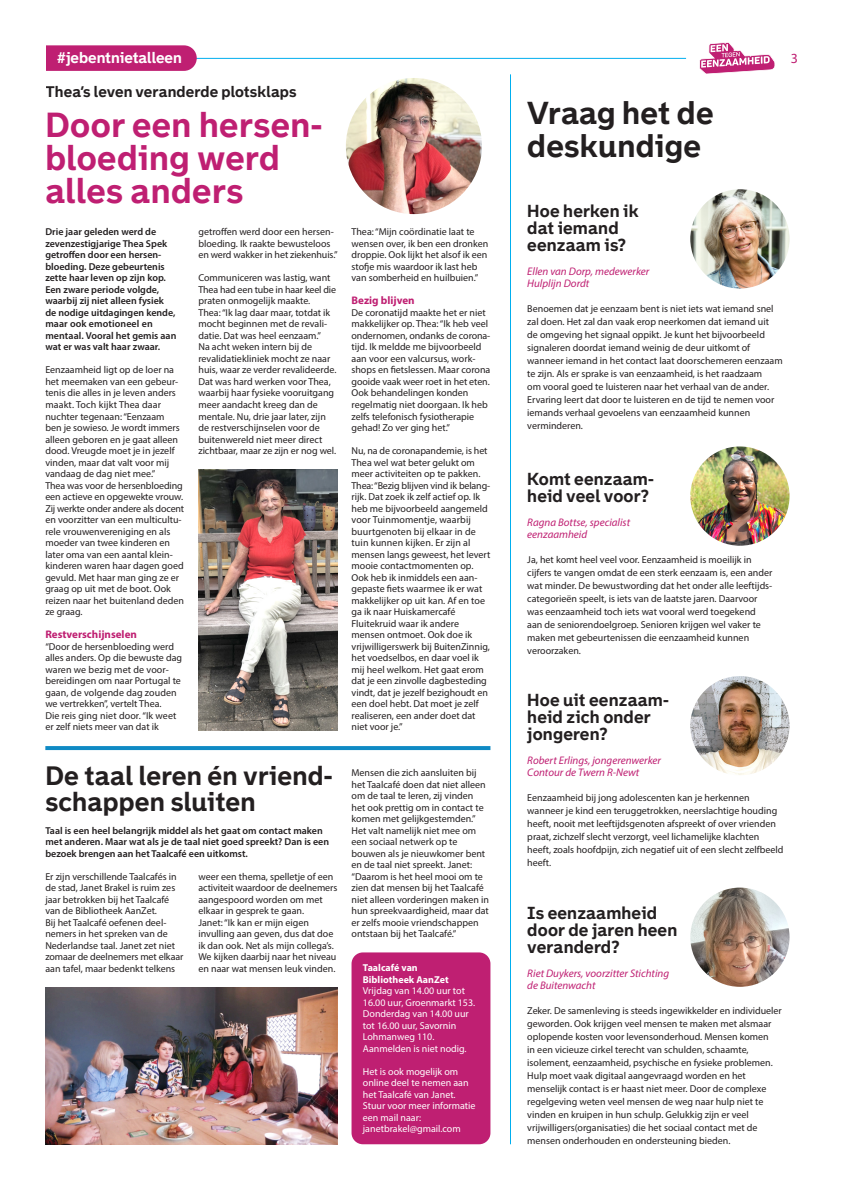
<style>
.page{position:relative;width:842px;height:1191px;background:#fff}
.page>*{position:absolute;margin:0;border:0;box-sizing:border-box;transform-origin:0 0}
.t1{font:700 34px/33px "Bolder";letter-spacing:.015em;color:#bf1f72}
.t2{font:700 31px "Bolder";letter-spacing:.01em;color:#231f20}
.t3{font:700 26px/26px "Bolder";letter-spacing:.01em;color:#231f20}
.t4{font:700 17px/17px "Bolder";letter-spacing:.01em;color:#231f20}
.t5{font:700 15px "Bolder";letter-spacing:.01em;color:#231f20}
.t6{font:700 15px "Bolder";color:#fff}
.t7{font:14px "Myriad Pro";color:#bf1f72}
.body{font:italic 11px/12px "Myriad Pro";color:#bf1f72}
.tussenkopje{font:700 11px "Myriad Pro";color:#bf1f72}
.body-2{font:10px/11.5px "Myriad Pro";color:#231f20}
.body-3{font:600 10px/11.5px "Myriad Pro";color:#231f20}
.t8{font:10px/11.5px "Myriad Pro";color:#fff}
.t9{font:700 10px "Myriad Pro";color:#fff}
</style>
<div class="page">
<img style="left:346px;top:78px;width:136px;height:136px;border-radius:68px">
<img style="left:45px;top:987px;width:292px;height:157px">
<img style="left:198px;top:470px;width:139px;height:260px">
<img style="left:690px;top:189px;width:99px;height:99px;border-radius:50px">
<img style="left:690px;top:446px;width:99px;height:100px;border-radius:50px">
<img style="left:690px;top:887px;width:99px;height:99px;border-radius:50px">
<img style="left:690px;top:676px;width:99px;height:99px;border-radius:50px">
<svg style="left:45px;top:746px;width:445px;height:4px;background:#138cc5"></svg>
<hr style="left:45px;top:58px;width:641px;height:1px;background:#00aeef">
<svg style="left:45px;top:45px;width:152px;height:26px;background:#c12878"></svg>
<svg style="left:699px;top:42px;width:76px;height:32px"></svg>
<div style="left:351px;top:952px;width:139px;height:192px;background:#bf1f72;border-radius:11px"></div>
<hr style="left:510px;top:74px;width:1px;height:1070px;background:#00aeef">
<p class="t6" style="left:57px;top:49px;width:127px">#jebentnietalleen</p>
<p class="t7" style="left:791px;top:50px;width:9px">3</p>
<p class="t5" style="left:45px;top:82px;width:253px">Thea’s leven veranderde plotsklaps</p>
<p class="t1" style="left:45px;top:108px;width:278px">Door een hersen&shy;bloeding werd alles anders</p>
<p class="body-3" style="left:45px;top:226px;width:133px">Drie jaar geleden werd de zevenzestigjarige Thea Spek getroffen door een hersen&shy;bloeding. Deze gebeurtenis zette haar leven op zijn kop.<br>Een zware periode volgde, waarbij zij niet alleen fysiek de nodige uitdagingen kende, maar ook emotioneel en mentaal. Vooral het gemis aan wat er was valt haar zwaar.</p>
<p class="body-2" style="left:45px;top:364px;width:136px">Eenzaamheid ligt op de loer na het meemaken van een gebeur&shy;tenis die alles in je leven anders maakt. Toch kijkt Thea daar nuchter tegenaan: “Eenzaam ben je sowieso. Je wordt immers alleen geboren en je gaat alleen dood. Vreugde moet je in jezelf vinden, maar dat valt voor mij vandaag de dag niet mee.”</p>
<p class="body-2" style="left:45px;top:479px;width:140px">Thea was voor de hersenbloeding een actieve en opgewekte vrouw.<br>Zij werkte onder andere als docent en voorzitter van een multicultu&shy;rele vrouwenvereniging en als moeder van twee kinderen en later oma van een aantal klein&shy;kinderen waren haar dagen goed gevuld. Met haar man ging ze er graag op uit met de boot. Ook reizen naar het buitenland deden ze graag.</p>
<p class="tussenkopje" style="left:45px;top:627px;width:93px">Restverschijnselen</p>
<p class="body-2" style="left:45px;top:640px;width:138px">“Door de hersenbloeding werd alles anders. Op die bewuste dag waren we bezig met de voor&shy;bereidingen om naar Portugal te gaan, de volgende dag zouden we vertrekken”, vertelt Thea.<br>Die reis ging niet door. “Ik weet er zelf niets meer van dat ik</p>
<p class="body-2" style="left:198px;top:226px;width:141px">getroffen werd door een hersen&shy;bloeding. Ik raakte bewusteloos en werd wakker in het ziekenhuis.”</p>
<p class="body-2" style="left:198px;top:272px;width:139px">Communiceren was lastig, want<br>Thea had een tube in haar keel die praten onmogelijk maakte.<br>Thea: “Ik lag daar maar, totdat ik mocht beginnen met de revali&shy;datie. Dat was heel eenzaam.”<br>Na acht weken intern bij de revalidatiekliniek mocht ze naar huis, waar ze verder revalideerde.<br>Dat was hard werken voor Thea, waarbij haar fysieke vooruitgang meer aandacht kreeg dan de mentale. Nu, drie jaar later, zijn de restverschijnselen voor de buitenwereld niet meer direct zichtbaar, maar ze zijn er nog wel.</p>
<p class="t3" style="left:45px;top:762px;width:289px">De taal leren én vriend&shy;schappen sluiten</p>
<p class="body-3" style="left:45px;top:824px;width:285px">Taal is een heel belangrijk middel als het gaat om contact maken met anderen. Maar wat als je de taal niet goed spreekt? Dan is een bezoek brengen aan het Taalcafé een uitkomst.</p>
<p class="body-2" style="left:45px;top:870px;width:133px">Er zijn verschillende Taalcafés in de stad, Janet Brakel is ruim zes jaar betrokken bij het Taalcafé van de Bibliotheek AanZet.</p>
<p class="body-2" style="left:45px;top:916px;width:140px">Bij het Taalcafé oefenen deel&shy;nemers in het spreken van de<br>Nederlandse taal. Janet zet niet zomaar de deelnemers met elkaar aan tafel, maar bedenkt telkens</p>
<p class="body-2" style="left:198px;top:870px;width:140px">weer een thema, spelletje of een activiteit waardoor de deelnemers aangespoord worden om met elkaar in gesprek te gaan.</p>
<p class="body-2" style="left:198px;top:916px;width:139px">Janet: “Ik kan er mijn eigen invulling aan geven, dus dat doe ik dan ook. Net als mijn collega’s.<br>We kijken daarbij naar het niveau en naar wat mensen leuk vinden.</p>
<p class="body-2" style="left:351px;top:226px;width:138px">Thea: “Mijn coördinatie laat te wensen over, ik ben een dronken droppie. Ook lijkt het alsof ik een stofje mis waardoor ik last heb van somberheid en huilbuien.”</p>
<p class="tussenkopje" style="left:351px;top:293px;width:65px">Bezig blijven</p>
<p class="body-2" style="left:351px;top:307px;width:140px">De coronatijd maakte het er niet makkelijker op. Thea: “Ik heb veel ondernomen, ondanks de corona&shy;tijd. Ik meldde me bijvoorbeeld aan voor een valcursus, work&shy;shops en fietslessen. Maar corona gooide vaak weer roet in het eten.<br>Ook behandelingen konden regelmatig niet doorgaan. Ik heb zelfs telefonisch fysiotherapie gehad! Zo ver ging het.”</p>
<p class="body-2" style="left:351px;top:445px;width:140px">Nu, na de coronapandemie, is het<br>Thea wel wat beter gelukt om meer activiteiten op te pakken.<br>Thea: “Bezig blijven vind ik belang&shy;rijk. Dat zoek ik zelf actief op. Ik heb me bijvoorbeeld aangemeld voor Tuinmomentje, waarbij buurtgenoten bij elkaar in de tuin kunnen kijken. Er zijn al mensen langs geweest, het levert mooie contactmomenten op.<br>Ook heb ik inmiddels een aan&shy;gepaste fiets waarmee ik er wat makkelijker op uit kan. Af en toe ga ik naar Huiskamercafé<br>Fluitekruid waar ik andere mensen ontmoet. Ook doe ik vrijwilligerswerk bij BuitenZinnig, het voedselbos, en daar voel ik mij heel welkom. Het gaat erom dat je een zinvolle dagbesteding vindt, dat je jezelf bezighoudt en een doel hebt. Dat moet je zelf realiseren, een ander doet dat niet voor je.”</p>
<p class="body-2" style="left:351px;top:767px;width:139px">Mensen die zich aansluiten bij het Taalcafé doen dat niet alleen om de taal te leren, zij vinden het ook prettig om in contact te komen met gelijkgestemden.”<br>Het valt namelijk niet mee om een sociaal netwerk op te bouwen als je nieuwkomer bent en de taal niet spreekt. Janet: “Daarom is het heel mooi om te zien dat mensen bij het Taalcafé niet alleen vorderingen maken in hun spreekvaardigheid, maar dat er zelfs mooie vriendschappen ontstaan bij het Taalcafé.”</p>
<p class="t9" style="left:363px;top:961px;width:56px">Taalcafé van</p>
<p class="t9" style="left:363px;top:973px;width:87px">Bibliotheek AanZet</p>
<p class="t8" style="left:363px;top:985px;width:114px">Vrijdag van 14.00 uur tot<br>16.00 uur, Groenmarkt 153.</p>
<p class="t8" style="left:363px;top:1008px;width:107px">Donderdag van 14.00 uur tot 16.00 uur, Savornin<br>Lohmanweg 110.<br>Aanmelden is niet nodig.</p>
<p class="t8" style="left:363px;top:1065px;width:114px">Het is ook mogelijk om online deel te nemen aan het Taalcafé van Janet.<br>Stuur voor meer informatie een mail naar: janetbrakel@gmail.com</p>
<p class="t2" style="left:527px;top:94px;width:188px">Vraag het de</p>
<p class="t2" style="left:527px;top:126px;width:175px">deskundige</p>
<p class="t4" style="left:527px;top:202px;width:113px">Hoe herken ik dat iemand</p>
<p class="t4" style="left:527px;top:236px;width:100px">eenzaam is?</p>
<p class="body" style="left:527px;top:265px;width:124px">Ellen van Dorp, medewerker<br>Hulplijn Dordt</p>
<p class="body-2" style="left:527px;top:302px;width:257px;line-height:13px">Benoemen dat je eenzaam bent is niet iets wat iemand snel zal doen. Het zal dan vaak erop neerkomen dat iemand uit<br>de omgeving het signaal oppikt. Je kunt het bijvoorbeeld signaleren doordat iemand weinig de deur uitkomt of wanneer iemand in het contact laat doorschemeren eenzaam te zijn. Als er sprake is van eenzaamheid, is het raadzaam<br>om vooral goed te luisteren naar het verhaal van de ander.<br>Ervaring leert dat door te luisteren en de tijd te nemen voor iemands verhaal gevoelens van eenzaamheid kunnen verminderen.</p>
<p class="t4" style="left:527px;top:470px;width:128px">Komt eenzaam&shy;heid veel voor?</p>
<p class="body" style="left:527px;top:516px;width:104px">Ragna Bottse, specialist eenzaamheid</p>
<p class="body-2" style="left:527px;top:553px;width:246px;line-height:13px">Ja, het komt heel veel voor. Eenzaamheid is moeilijk in cijfers te vangen omdat de een sterk eenzaam is, een ander wat minder. De bewustwording dat het onder alle leeftijds&shy;categorieën speelt, is iets van de laatste jaren. Daarvoor was eenzaamheid toch iets wat vooral werd toegekend aan de seniorendoelgroep. Senioren krijgen wel vaker te maken met gebeurtenissen die eenzaamheid kunnen veroorzaken.</p>
<p class="t4" style="left:527px;top:691px;width:143px">Hoe uit eenzaam&shy;heid zich onder jongeren?</p>
<p class="body" style="left:527px;top:754px;width:135px">Robert Erlings, jongerenwerker<br>Contour de Twern R-Newt</p>
<p class="body-2" style="left:527px;top:791px;width:258px;line-height:13px">Eenzaamheid bij jong adolescenten kan je herkennen wanneer je kind een teruggetrokken, neerslachtige houding heeft, nooit met leeftijdsgenoten afspreekt of over vrienden praat, zichzelf slecht verzorgt, veel lichamelijke klachten heeft, zoals hoofdpijn, zich negatief uit of een slecht zelfbeeld heeft.</p>
<p class="t4" style="left:527px;top:904px;width:151px">Is eenzaamheid door de jaren heen veranderd?</p>
<p class="body" style="left:527px;top:967px;width:143px">Riet Duykers, voorzitter Stichting de Buitenwacht</p>
<p class="body-2" style="left:527px;top:1004px;width:256px;line-height:13px">Zeker. De samenleving is steeds ingewikkelder en individueler geworden. Ook krijgen veel mensen te maken met alsmaar oplopende kosten voor levensonderhoud. Mensen komen<br>in een vicieuze cirkel terecht van schulden, schaamte, isolement, eenzaamheid, psychische en fysieke problemen.<br>Hulp moet vaak digitaal aangevraagd worden en het menselijk contact is er haast niet meer. Door de complexe regelgeving weten veel mensen de weg naar hulp niet te vinden en kruipen in hun schulp. Gelukkig zijn er veel vrijwilligers(organisaties) die het sociaal contact met de mensen onderhouden en ondersteuning bieden.</p>
</div>
